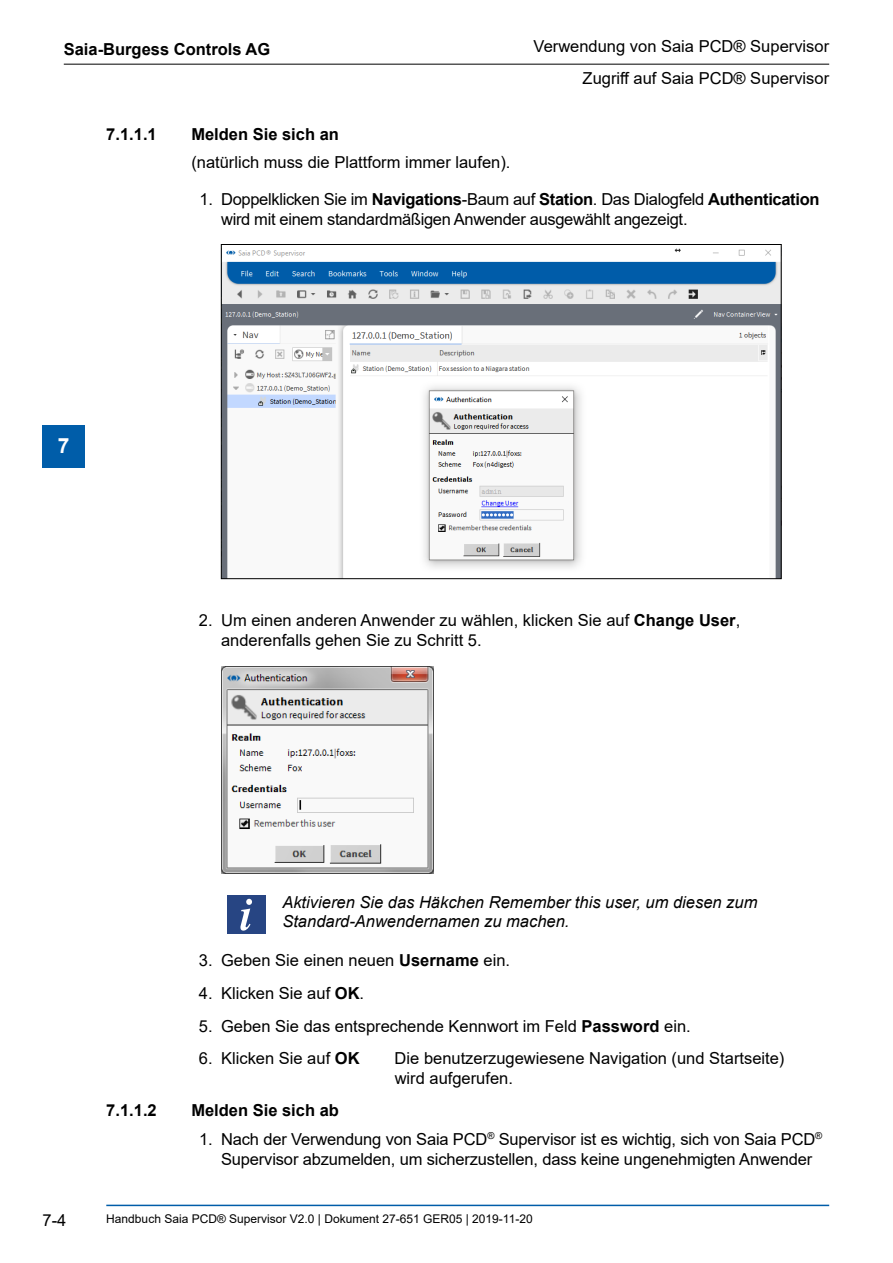
<style>
.page{position:relative;width:893px;height:1263px;background:#fff}
.page>*{position:absolute;margin:0;border:0;box-sizing:border-box;transform-origin:0 0}
.t1{font:700 21px "Arial";color:#fff}
.Fliesstext{font:16.5px/19.8px "Arial";color:#000}
.Fliesstext-2{font:16.5px/19.8px "Arial";letter-spacing:-.02em;color:#000}
.Info{font:italic 16.5px/19.8px "Arial";color:#000}
.Ueberschrift_4{font:700 16.5px "Arial";color:#000}
.t2{font:12px "Arial";color:#000}
.s1{font-weight:700}
</style>
<div class="page">
<hr style="left:106px;top:1205px;width:723px;height:1px;background:#005da9">
<hr style="left:64px;top:64px;width:765px;height:1px;background:#000">
<div style="left:43px;top:425px;width:42px;height:43px;background:#005da9"></div>
<img style="left:223px;top:248px;width:556px;height:329px">
<img style="left:221px;top:666px;width:213px;height:207px">
<div style="left:227px;top:895px;width:38px;height:39px;background:#274583"></div>
<svg style="left:240px;top:899px;width:12px;height:32px"></svg>
<p class="Ueberschrift_4" style="left:64px;top:37px;width:208px">Saia-Burgess Controls AG</p>
<p class="Fliesstext" style="left:534px;top:37px;width:297px">Verwendung von Saia PCD® Supervisor</p>
<p class="Fliesstext" style="left:583px;top:68px;width:248px">Zugriff auf Saia PCD® Supervisor</p>
<p class="Ueberschrift_4" style="left:106px;top:122px;width:52px">7.1.1.1</p>
<p class="Ueberschrift_4" style="left:191px;top:122px;width:149px">Melden Sie sich an</p>
<p class="Fliesstext" style="left:191px;top:152px;width:321px">(natürlich muss die Plattform immer laufen).</p>
<p class="Fliesstext-2" style="left:221px;top:189px;width:600px;text-indent:-22px">1. Doppelklicken Sie im <span class="s1">Navigations</span>-Baum auf <span class="s1">Station</span>. Das Dialogfeld <span class="s1">Authentication </span>wird mit einem standardmäßigen Anwender ausgewählt angezeigt.</p>
<p class="t1" style="left:58px;top:431px;width:13px">7</p>
<p class="Fliesstext" style="left:221px;top:611px;width:521px;text-indent:-22px">2. Um einen anderen Anwender zu wählen, klicken Sie auf <span class="s1">Change User</span>, anderenfalls gehen Sie zu Schritt 5.</p>
<p class="Info" style="left:282px;top:892px;width:477px">Aktivieren Sie das Häkchen Remember this user, um diesen zum<br>Standard-Anwendernamen zu machen.</p>
<p class="Fliesstext" style="left:199px;top:950px;width:313px">3. Geben Sie einen neuen <span class="s1">Username</span> ein.</p>
<p class="Fliesstext" style="left:199px;top:983px;width:167px">4. Klicken Sie auf <span class="s1">OK</span>.</p>
<p class="Fliesstext" style="left:199px;top:1016px;width:493px">5. Geben Sie das entsprechende Kennwort im Feld <span class="s1">Password</span> ein.</p>
<p class="Fliesstext" style="left:199px;top:1048px;width:162px">6. Klicken Sie auf <span class="s1">OK</span></p>
<p class="Fliesstext" style="left:395px;top:1048px;width:391px">Die benutzerzugewiesene Navigation (und Startseite) wird aufgerufen.</p>
<p class="Ueberschrift_4" style="left:106px;top:1099px;width:52px">7.1.1.2</p>
<p class="Ueberschrift_4" style="left:191px;top:1099px;width:149px">Melden Sie sich ab</p>
<p class="Fliesstext" style="left:221px;top:1129px;width:603px;text-indent:-22px">1. Nach der Verwendung von Saia PCD<sup>®</sup> Supervisor ist es wichtig, sich von Saia PCD<sup>®<br></sup>Supervisor abzumelden, um sicherzustellen, dass keine ungenehmigten Anwender</p>
<p class="Fliesstext" style="left:43px;top:1210px;width:25px">7-4</p>
<p class="t2" style="left:106px;top:1211px;width:428px">Handbuch Saia PCD® Supervisor V2.0 | Dokument 27-651 GER05 | 2019-11-20</p>
</div>
